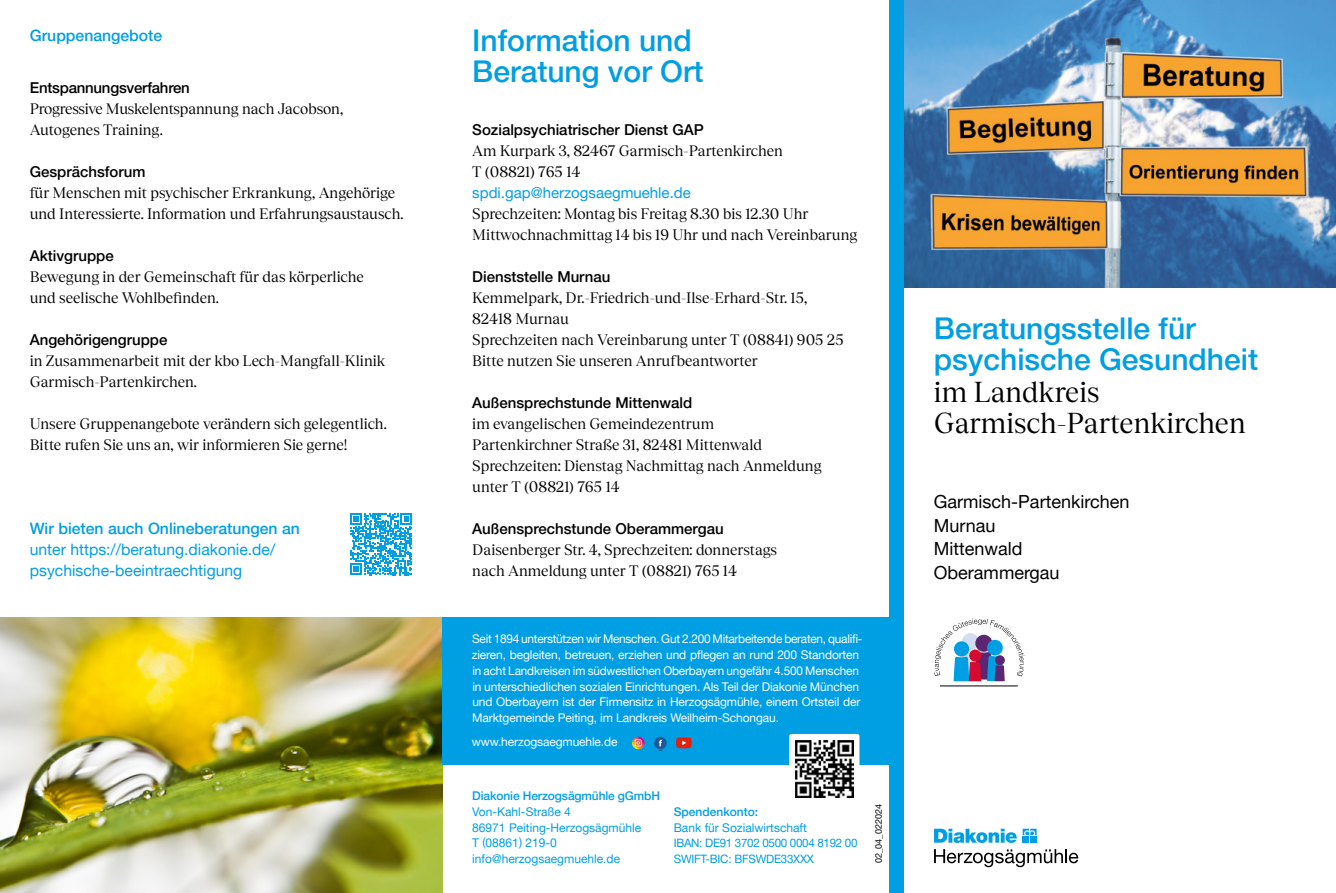
<style>
.page{position:relative;width:1336px;height:893px;background:#fff}
.page>*{position:absolute;margin:0;border:0;box-sizing:border-box;transform-origin:0 0}
.t1{font:500 30px/31.2px "Helvetica Neue LT Pro";color:#009ee3}
.t2{font:28.5px/31.2px "Tobias";color:#000}
.t3{font:18px/23.4px "Helvetica Neue LT Pro";color:#000}
.t4{font:15.75px/21px "Helvetica Neue LT Pro";color:#009ee3}
.t5{font:500 15.75px "Helvetica Neue LT Pro";color:#009ee3}
.t6{font:15px/21px "Tobias";color:#000}
.t7{font:500 15px "Helvetica Neue LT Pro";color:#000}
.t8{font:15px "Helvetica Neue LT Pro";color:#009ee3}
.t9{font:12px/15.8px "Helvetica Neue LT Pro";letter-spacing:-.01em;color:#fff}
.t10{font:12px/15.8px "Helvetica Neue LT Pro";color:#009ee3}
.t11{font:500 12px "Helvetica Neue LT Pro";letter-spacing:-.01em;color:#009ee3}
.t12{font:11.55px/15.8px "Helvetica Neue LT Pro";letter-spacing:-.025em;color:#009ee3}
.t13{font:9px "Helvetica Neue LT Pro";color:#000}
</style>
<div class="page">
<svg style="left:1022px;top:829px;width:14px;height:6px"></svg>
<div style="left:1022px;top:836px;width:6px;height:7px;background:#009ee3"></div>
<div style="left:1030px;top:836px;width:6px;height:7px;background:#009ee3"></div>
<svg style="left:934px;top:829px;width:82px;height:14px"></svg>
<svg style="left:934px;top:849px;width:144px;height:18px"></svg>
<hr style="left:939px;top:686px;width:78px;height:1px;background:#000">
<svg style="left:934px;top:619px;width:90px;height:62px"></svg>
<img style="left:904px;top:0;width:431px;height:288px">
<img style="left:0;top:618px;width:442px;height:275px">
<div style="left:442px;top:618px;width:447px;height:147px;background:#009ee3"></div>
<svg style="left:632px;top:737px;width:12px;height:12px"></svg>
<div style="left:654px;top:737px;width:12px;height:12px;background:#1b599b;border-radius:50%"></div>
<svg style="left:658px;top:740px;width:4px;height:6px"></svg>
<svg style="left:676px;top:737px;width:15px;height:11px"></svg>
<div style="left:789px;top:734px;width:70px;height:70px;background:#fff;border-radius:2px"></div>
<img style="left:795px;top:740px;width:58px;height:58px">
<svg style="left:350px;top:513px;width:62px;height:62px"></svg>
<div style="left:889px;top:0;width:15px;height:893px;background:#009ee3"></div>
<p class="t5" style="left:30px;top:26px;width:134px">Gruppenangebote</p>
<p class="t7" style="left:30px;top:78px;width:162px">Entspannungsverfahren</p>
<p class="t6" style="left:30px;top:97px;width:315px">Progressive Muskelentspannung nach Jacobson,<br>Autogenes Training.</p>
<p class="t7" style="left:30px;top:162px;width:117px">Gesprächsforum</p>
<p class="t6" style="left:30px;top:181px;width:375px">für Menschen mit psychischer Erkrankung, Angehörige und Interessierte. Information und Erfahrungsaustausch.</p>
<p class="t7" style="left:30px;top:246px;width:85px">Aktivgruppe</p>
<p class="t6" style="left:30px;top:265px;width:335px">Bewegung in der Gemeinschaft für das körperliche und seelische Wohlbefinden.</p>
<p class="t7" style="left:30px;top:330px;width:139px">Angehörigengruppe</p>
<p class="t6" style="left:30px;top:349px;width:357px">in Zusammenarbeit mit der kbo Lech-Mangfall-Klinik<br>Garmisch-Partenkirchen.</p>
<p class="t6" style="left:30px;top:412px;width:358px">Unsere Gruppenangebote verändern sich gelegentlich.<br>Bitte rufen Sie uns an, wir informieren Sie gerne!</p>
<p class="t5" style="left:30px;top:519px;width:271px">Wir bieten auch Onlineberatungen an</p>
<p class="t4" style="left:30px;top:538px;width:247px">unter https://beratung.diakonie.de/ psychische-beeintraechtigung</p>
<h1 class="t1" style="left:472px;top:25px;width:233px">Information und<br>Beratung vor Ort</h1>
<p class="t7" style="left:472px;top:120px;width:233px">Sozialpsychiatrischer Dienst GAP</p>
<p class="t6" style="left:472px;top:139px;width:312px">Am Kurpark 3, 82467 Garmisch-Partenkirchen<br>T (08821) 765 14</p>
<p class="t8" style="left:472px;top:183px;width:220px">spdi.gap@herzogsaegmuehle.de</p>
<p class="t6" style="left:472px;top:202px;width:386px">Sprechzeiten: Montag bis Freitag 8.30 bis 12.30 Uhr<br>Mittwochnachmittag 14 bis 19 Uhr und nach Vereinbarung</p>
<p class="t7" style="left:472px;top:267px;width:140px">Dienststelle Murnau</p>
<p class="t6" style="left:472px;top:286px;width:373px">Kemmelpark, Dr.-Friedrich-und-Ilse-Erhard-Str. 15, 82418 Murnau<br>Sprechzeiten nach Vereinbarung unter T (08841) 905 25<br>Bitte nutzen Sie unseren Anrufbeantworter</p>
<p class="t7" style="left:472px;top:393px;width:221px">Außensprechstunde Mittenwald</p>
<p class="t6" style="left:472px;top:412px;width:351px">im evangelischen Gemeindezentrum<br>Partenkirchner Straße 31, 82481 Mittenwald Sprechzeiten: Dienstag Nachmittag nach Anmeldung unter T (08821) 765 14</p>
<p class="t7" style="left:472px;top:519px;width:253px">Außensprechstunde Oberammergau</p>
<p class="t6" style="left:472px;top:538px;width:306px">Daisenberger Str. 4, Sprechzeiten: donnerstags nach Anmeldung unter T (08821) 765 14</p>
<p class="t9" style="left:471px;top:631px;width:392px">Seit 1894 unterstützen wir Menschen. Gut 2.200 Mitarbeitende beraten, qualifi&shy;zieren, begleiten, betreuen, erziehen und pflegen an rund 200 Standorten in acht Landkreisen im südwestlichen Oberbayern ungefähr 4.500 Menschen in unterschiedlichen sozialen Einrichtungen. Als Teil der Diakonie München und Oberbayern ist der Firmensitz in Herzogsägmühle, einem Ortsteil der Marktgemeinde Peiting, im Landkreis Weilheim-Schongau.</p>
<p class="t9" style="left:471px;top:734px;width:147px">www.herzogsaegmuehle.de</p>
<p class="t11" style="left:472px;top:789px;width:189px">Diakonie Herzogsägmühle gGmbH</p>
<p class="t10" style="left:472px;top:803px;width:170px">Von-Kahl-Straße 4<br>86971 Peiting-Herzogsägmühle<br>T (08861) 219-0 info@herzogsaegmuehle.de</p>
<p class="t11" style="left:673px;top:804px;width:86px">Spendenkonto:</p>
<p class="t10" style="left:673px;top:819px;width:135px">Bank für Sozialwirtschaft</p>
<p class="t12" style="left:673px;top:835px;width:185px">IBAN: DE91 3702 0500 0004 8192 00<br>SWIFT-BIC: BFSWDE33XXX</p>
<p class="t13" style="left:872px;top:863px;width:61px;rotate:-90deg">02_04_022024</p>
<h1 class="t1" style="left:933px;top:313px;width:325px">Beratungsstelle für psychische Gesundheit</h1>
<h2 class="t2" style="left:933px;top:373px;width:313px">im Landkreis<br>Garmisch-Partenkirchen</h2>
<p class="t3" style="left:933px;top:490px;width:197px">Garmisch-Partenkirchen<br>Murnau<br>Mittenwald<br>Oberammergau</p>
</div>
